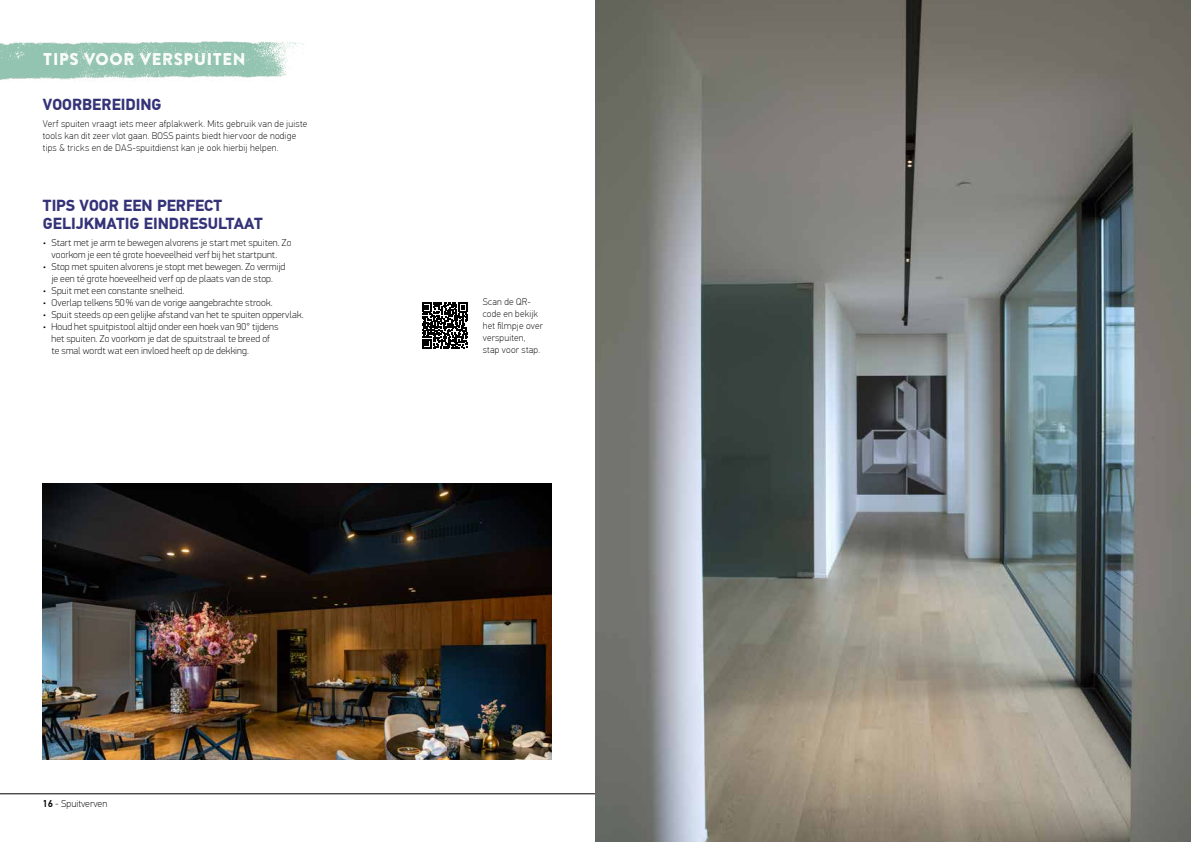
<style>
.page{position:relative;width:1191px;height:842px;background:#fff}
.page>*{position:absolute;margin:0;border:0;box-sizing:border-box;transform-origin:0 0}
.t1{font:17px "Brandon Printed Two";color:#fff}
.t2{font:700 16px/18px "PF Din Text Pro";color:#353378}
.t3{font:100 10px/12px "PFDIN Display Pro";letter-spacing:.01em;color:#000;text-align:center}
.t4{font:100 10px "PF Din Text Pro";color:#000}
.t5{font:100 9.5px/12px "PF Din Text Pro";letter-spacing:.025em;color:#000}
.s1{font-weight:500}
</style>
<div class="page">
<hr style="left:0;top:793px;width:595px;height:1px;background:#000">
<img style="left:43px;top:483px;width:508px;height:277px">
<img style="left:0;top:41px;width:307px;height:39px">
<img style="left:595px;top:0;width:596px;height:842px">
<svg style="left:422px;top:302px;width:46px;height:47px"></svg>
<h1 class="t1" style="left:43px;top:49px;width:204px">TIPS VOOR VERSPUITEN</h1>
<h2 class="t2" style="left:43px;top:96px;width:120px">VOORBEREIDING</h2>
<p class="t5" style="left:43px;top:118px;width:266px">Verf spuiten vraagt iets meer afplakwerk. Mits gebruik van de juiste tools kan dit zeer vlot gaan. BOSS paints biedt hiervoor de nodige tips &amp; tricks en de DAS-spuitdienst kan je ook hierbij helpen.</p>
<h2 class="t2" style="left:43px;top:196px;width:221px">TIPS VOOR EEN PERFECT<br>GELIJKMATIG EINDRESULTAAT</h2>
<p class="t3" style="left:43px;top:237px;width:250px">• Start met je arm te bewegen alvorens je start met spuiten. Zo voorkom je een té grote hoeveelheid verf bij het startpunt.</p>
<p class="t3" style="left:43px;top:261px;width:244px">• Stop met spuiten alvorens je stopt met bewegen. Zo vermijd je een té grote hoeveelheid verf op de plaats van de stop.</p>
<p class="t3" style="left:43px;top:285px;width:143px">• Spuit met een constante snelheid.</p>
<p class="t3" style="left:43px;top:297px;width:231px">• Overlap telkens 50% van de vorige aangebrachte strook.</p>
<p class="t3" style="left:43px;top:309px;width:262px">• Spuit steeds op een gelijke afstand van het te spuiten oppervlak.</p>
<p class="t3" style="left:51px;top:321px;width:228px;text-align:left;text-indent:-8px">• Houd het spuitpistool altijd onder een hoek van 90° tijdens het spuiten. Zo voorkom je dat de spuitstraal te breed of te smal wordt wat een invloed heeft op de dekking.</p>
<p class="t5" style="left:483px;top:296px;width:62px">Scan de QR&shy;code en bekijk het filmpje over verspuiten, stap voor stap.</p>
<p class="t4" style="left:43px;top:798px;width:66px"><span class="s1">16</span> - Spuitverven</p>
</div>
